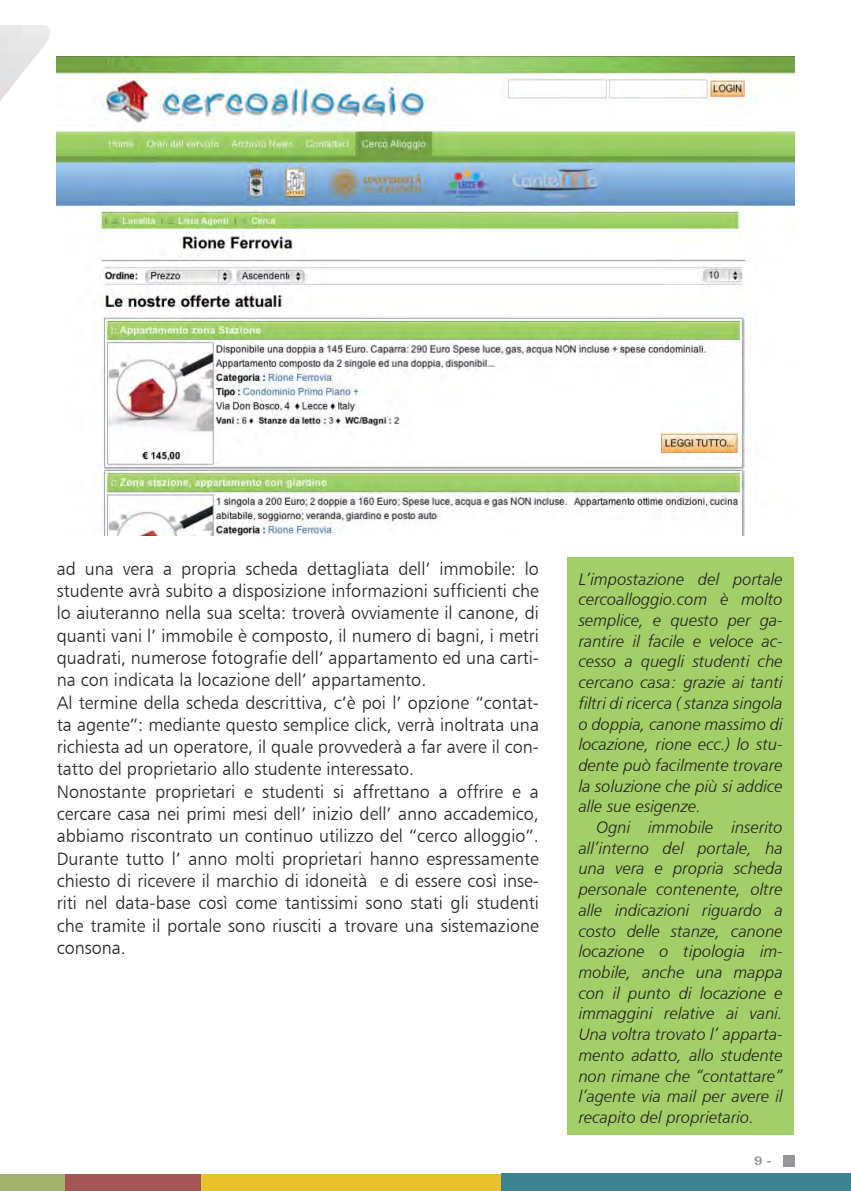
<style>
.page{position:relative;width:851px;height:1191px;background:#fff}
.page>*{position:absolute;margin:0;border:0;box-sizing:border-box;transform-origin:0 0}
.t1{font:18px/22.4px "Humanist 777 BT Light B";color:#231f20}
.t2{font:16.6px/20.8px "Humanist 777 BT Light Italic B";color:#231f20;text-align:justify}
.t3{font:14px "Clarendon LT Std";color:#939598}
</style>
<div class="page">
<div style="left:567px;top:557px;width:227px;height:577px;background:#a3cf69"></div>
<img style="left:57px;top:57px;width:737px;height:478px">
<div style="left:0;top:1174px;width:65px;height:17px;background:#a4b06e"></div>
<div style="left:65px;top:1174px;width:136px;height:17px;background:#a65555"></div>
<div style="left:201px;top:1174px;width:300px;height:17px;background:#e9c12c"></div>
<div style="left:501px;top:1174px;width:349px;height:17px;background:#3c8290"></div>
<img style="left:0;top:25px;width:51px;height:76px">
<div style="left:783px;top:1155px;width:11px;height:11px;background:#939598"></div>
<p class="t1" style="left:57px;top:557px;width:483px">ad una vera a propria scheda dettagliata dell’ immobile: lo studente avrà subito a disposizione informazioni sufficienti che lo aiuteranno nella sua scelta: troverà ovviamente il canone, di quanti vani l’ immobile è composto, il numero di bagni, i metri quadrati, numerose fotografie dell’ appartamento ed una carti&shy;na con indicata la locazione dell’ appartamento.<br>Al termine della scheda descrittiva, c’è poi l’ opzione “contat&shy;ta agente”: mediante questo semplice click, verrà inoltrata una richiesta ad un operatore, il quale provvederà a far avere il con&shy;tatto del proprietario allo studente interessato.<br>Nonostante proprietari e studenti si affrettano a offrire e a cercare casa nei primi mesi dell’ inizio dell’ anno accademico, abbiamo riscontrato un continuo utilizzo del “cerco alloggio”.<br>Durante tutto l’ anno molti proprietari hanno espressamente chiesto di ricevere il marchio di idoneità e di essere così inse&shy;riti nel data-base così come tantissimi sono stati gli studenti che tramite il portale sono riusciti a trovare una sistemazione consona.</p>
<p class="t2" style="left:578px;top:568px;width:206px">L’impostazione del portale cercoalloggio.com è molto semplice, e questo per ga&shy;rantire il facile e veloce ac&shy;cesso a quegli studenti che cercano casa: grazie ai tanti filtri di ricerca ( stanza singola o doppia, canone massimo di locazione, rione ecc.) lo stu&shy;dente può facilmente trovare la soluzione che più si addice alle sue esigenze.</p>
<p class="t2" style="left:578px;top:816px;width:206px;text-indent:18px">Ogni immobile inserito all’interno del portale, ha una vera e propria scheda personale contenente, oltre alle indicazioni riguardo a costo delle stanze, canone locazione o tipologia im&shy;mobile, anche una mappa con il punto di locazione e immaggini relative ai vani.<br>Una voltra trovato l’ apparta&shy;mento adatto, allo studente non rimane che “contattare” l’agente via mail per avere il recapito del proprietario.</p>
<p class="t3" style="left:754px;top:1155px;width:19px">9 -</p>
</div>
